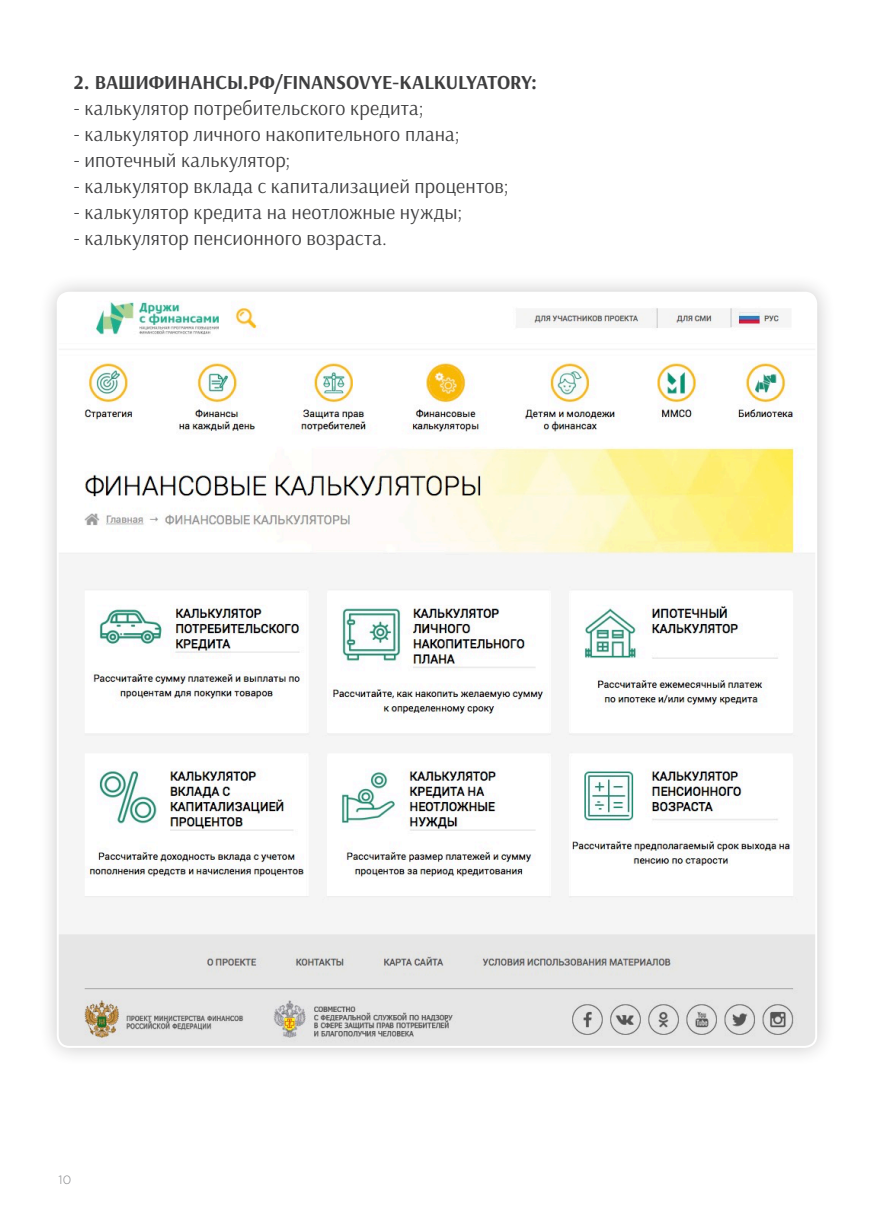
<style>
.page{position:relative;width:874px;height:1225px;background:#fff}
.page>*{position:absolute;margin:0;border:0;box-sizing:border-box;transform-origin:0 0}
.t1{font:20px "Arsenal";letter-spacing:.01em;color:#3e3e3f}
.t2{font:700 20px "Arsenal";letter-spacing:-.005em;color:#3e3e3f}
.t3{font:300 12px "Gotham Pro";color:#808285}
</style>
<div class="page">
<div style="left:38px;top:273px;width:797px;height:793px;background:#231f20;opacity:.25"></div>
<img style="left:58px;top:293px;width:757px;height:754px">
<p class="t2" style="left:74px;top:70px;width:464px">2. ВАШИФИНАНСЫ.РФ/FINANSOVYE-KALKULYATORY:</p>
<p class="t1" style="left:74px;top:96px;width:351px">- калькулятор потребительского кредита;</p>
<p class="t1" style="left:74px;top:122px;width:387px">- калькулятор личного накопительного плана;</p>
<p class="t1" style="left:74px;top:148px;width:218px">- ипотечный калькулятор;</p>
<p class="t1" style="left:74px;top:174px;width:436px">- калькулятор вклада с капитализацией процентов;</p>
<p class="t1" style="left:74px;top:200px;width:390px">- калькулятор кредита на неотложные нужды;</p>
<p class="t1" style="left:74px;top:226px;width:314px">- калькулятор пенсионного возраста.</p>
<p class="t3" style="left:59px;top:1173px;width:14px">10</p>
</div>
